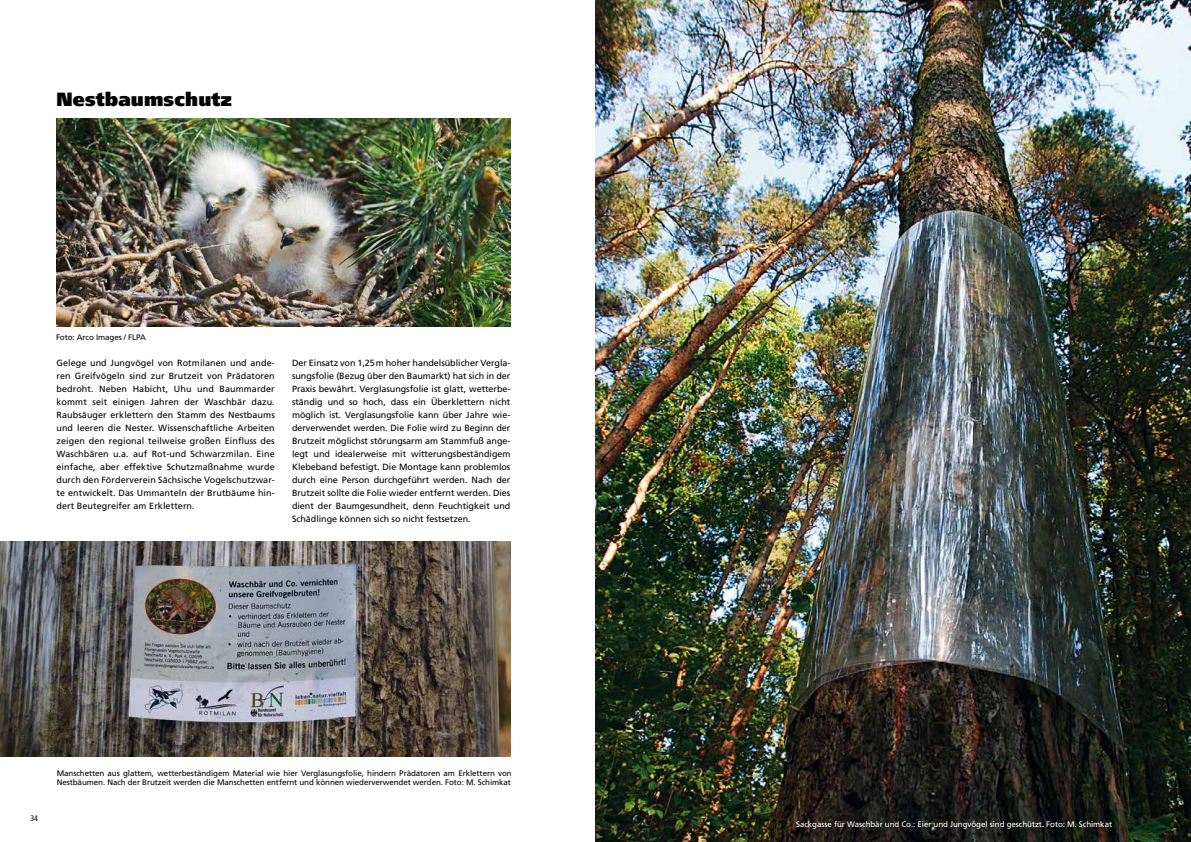
<style>
.page{position:relative;width:1191px;height:842px;background:#fff}
.page>*{position:absolute;margin:0;border:0;box-sizing:border-box;transform-origin:0 0}
.t1{font:900 19px "Frutiger LT";letter-spacing:.01em;color:#000}
.t2{font:9px/13px "Frutiger LT Pro";letter-spacing:-.005em;color:#000;text-align:justify}
.t3{font:8px/9.6px "Frutiger LT Pro";letter-spacing:-.01em;color:#000}
.t4{font:8px "Frutiger LT Pro";letter-spacing:-.01em;color:#fff}
.t5{font:condensed 8px "Frutiger LT Pro";color:#000}
</style>
<div class="page">
<img style="left:595px;top:0;width:596px;height:842px">
<img style="left:57px;top:118px;width:453px;height:209px">
<img style="left:0;top:541px;width:510px;height:216px">
<img style="left:1128px;top:770px;width:63px;height:72px">
<h1 class="t1" style="left:56px;top:87px;width:177px">Nestbaumschutz</h1>
<p class="t3" style="left:56px;top:332px;width:91px">Foto: Arco Images / FLPA</p>
<p class="t2" style="left:56px;top:356px;width:220px">Gelege und Jungvögel von Rotmilanen und ande&shy;ren Greifvögeln sind zur Brutzeit von Prädatoren bedroht. Neben Habicht, Uhu und Baummarder kommt seit einigen Jahren der Waschbär dazu.<br>Raubsäuger erklettern den Stamm des Nestbaums und leeren die Nester. Wissenschaftliche Arbeiten zeigen den regional teilweise großen Einfluss des Waschbären u.a. auf Rot-und Schwarzmilan. Eine einfache, aber effektive Schutzmaßnahme wurde durch den Förderverein Sächsische Vogelschutzwar&shy;te entwickelt. Das Ummanteln der Brutbäume hin&shy;dert Beutegreifer am Erklettern.</p>
<p class="t2" style="left:292px;top:356px;width:220px">Der Einsatz von 1,25m hoher handelsüblicher Vergla&shy;sungsfolie (Bezug über den Baumarkt) hat sich in der Praxis bewährt. Verglasungsfolie ist glatt, wetterbe&shy;ständig und so hoch, dass ein Überklettern nicht möglich ist. Verglasungsfolie kann über Jahre wie&shy;derverwendet werden. Die Folie wird zu Beginn der Brutzeit möglichst störungsarm am Stammfuß ange&shy;legt und idealerweise mit witterungsbeständigem Klebeband befestigt. Die Montage kann problemlos durch eine Person durchgeführt werden. Nach der Brutzeit sollte die Folie wieder entfernt werden. Dies dient der Baumgesundheit, denn Feuchtigkeit und Schädlinge können sich so nicht festsetzen.</p>
<p class="t5" style="left:30px;top:813px;width:9px">34</p>
<p class="t3" style="left:57px;top:768px;width:456px">Manschetten aus glattem, wetterbeständigem Material wie hier Verglasungsfolie, hindern Prädatoren am Erklettern von<br>Nestbäumen. Nach der Brutzeit werden die Manschetten entfernt und können wiederverwendet werden. Foto: M. Schimkat</p>
<p class="t4" style="left:796px;top:819px;width:317px">Sackgasse für Waschbär und Co.: Eier und Jungvögel sind geschützt. Foto: M. Schimkat</p>
</div>
